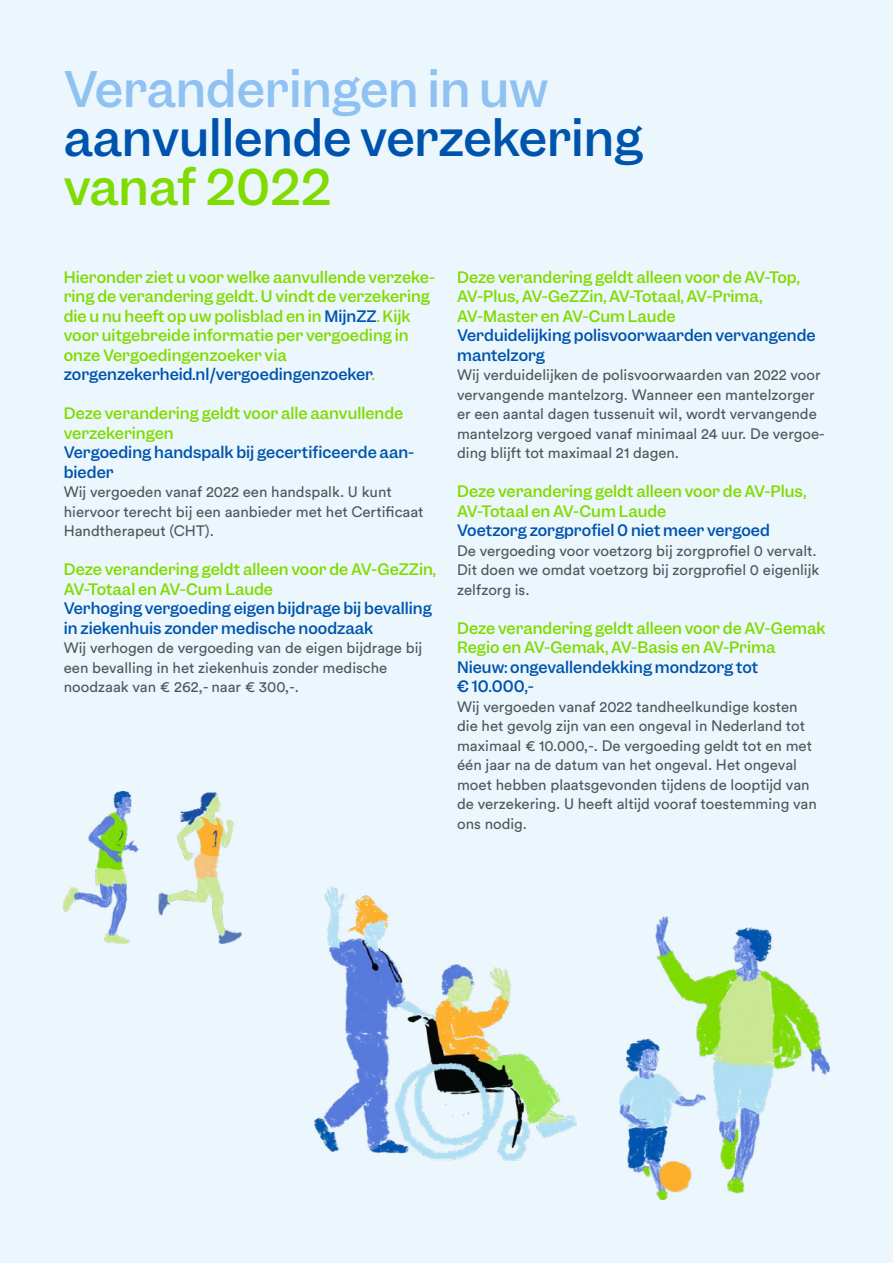
<style>
.page{position:relative;width:893px;height:1263px;background:#ebf7fc}
.page>*{position:absolute;margin:0;border:0;box-sizing:border-box;transform-origin:0 0}
.t1{font:500 46.5px "Garnett";color:#0053ad}
.t2{font:500 46.5px "Garnett";color:#8fc1f2}
.t3{font:500 46.5px "Garnett";letter-spacing:-.01em;color:#80db00}
.t4{font:15px/19.5px "Circular Std";color:#52565c}
.t5{font:500 15px/19.5px "Garnett";color:#80db00}
.t6{font:500 15px/19.5px "Garnett";color:#0053ad}
.s1{color:#0053ad}
</style>
<div class="page">
<img style="left:64px;top:791px;width:178px;height:153px">
<img style="left:315px;top:887px;width:261px;height:273px">
<img style="left:620px;top:917px;width:209px;height:282px">
<h1 class="t2" style="left:64px;top:59px;width:486px">Veranderingen in uw</h1>
<h1 class="t1" style="left:64px;top:108px;width:580px">aanvullende verzekering</h1>
<h1 class="t3" style="left:64px;top:156px;width:269px">vanaf 2022</h1>
<p class="t5" style="left:64px;top:267px;width:373px">Hieronder ziet u voor welke aanvullende verzeke&shy;ring de verandering geldt. U vindt de verzekering die u nu heeft op uw polisblad en in <span class="s1">MijnZZ</span>. Kijk voor uitgebreide informatie per vergoeding in onze Vergoedingenzoeker via <span class="s1">zorgenzekerheid.nl/vergoedingenzoeker</span>.</p>
<p class="t5" style="left:64px;top:404px;width:341px">Deze verandering geldt voor alle aanvullende verzekeringen</p>
<p class="t6" style="left:64px;top:443px;width:352px">Vergoeding handspalk bij gecertificeerde aan&shy;bieder</p>
<p class="t4" style="left:64px;top:482px;width:361px">Wij vergoeden vanaf 2022 een handspalk. U kunt hiervoor terecht bij een aanbieder met het Certificaat<br>Handtherapeut (CHT).</p>
<p class="t5" style="left:64px;top:560px;width:374px">Deze verandering geldt alleen voor de AV-GeZZin,<br>AV-Totaal en AV-Cum Laude</p>
<p class="t6" style="left:64px;top:599px;width:370px">Verhoging vergoeding eigen bijdrage bij bevalling in ziekenhuis zonder medische noodzaak</p>
<p class="t4" style="left:64px;top:638px;width:360px">Wij verhogen de vergoeding van de eigen bijdrage bij een bevalling in het ziekenhuis zonder medische noodzaak van € 262,- naar € 300,-.</p>
<p class="t5" style="left:457px;top:267px;width:344px">Deze verandering geldt alleen voor de AV-Top,<br>AV-Plus, AV-GeZZin, AV-Totaal, AV-Prima,<br>AV-Master en AV-Cum Laude</p>
<p class="t6" style="left:457px;top:326px;width:360px">Verduidelijking polisvoorwaarden vervangende mantelzorg</p>
<p class="t4" style="left:457px;top:365px;width:369px">Wij verduidelijken de polisvoorwaarden van 2022 voor vervangende mantelzorg. Wanneer een mantelzorger er een aantal dagen tussenuit wil, wordt vervangende mantelzorg vergoed vanaf minimaal 24 uur. De vergoe&shy;ding blijft tot maximaal 21 dagen.</p>
<p class="t5" style="left:457px;top:482px;width:351px">Deze verandering geldt alleen voor de AV-Plus,<br>AV-Totaal en AV-Cum Laude</p>
<p class="t6" style="left:457px;top:521px;width:314px">Voetzorg zorgprofiel 0 niet meer vergoed</p>
<p class="t4" style="left:457px;top:540px;width:364px">De vergoeding voor voetzorg bij zorgprofiel 0 vervalt.<br>Dit doen we omdat voetzorg bij zorgprofiel 0 eigenlijk zelfzorg is.</p>
<p class="t5" style="left:457px;top:618px;width:370px">Deze verandering geldt alleen voor de AV-Gemak<br>Regio en AV-Gemak, AV-Basis en AV-Prima</p>
<p class="t6" style="left:457px;top:657px;width:303px">Nieuw: ongevallendekking mondzorg tot € 10.000,-</p>
<p class="t4" style="left:457px;top:696px;width:361px">Wij vergoeden vanaf 2022 tandheelkundige kosten die het gevolg zijn van een ongeval in Nederland tot maximaal € 10.000,-. De vergoeding geldt tot en met één jaar na de datum van het ongeval. Het ongeval moet hebben plaatsgevonden tijdens de looptijd van de verzekering. U heeft altijd vooraf toestemming van ons nodig.</p>
</div>
